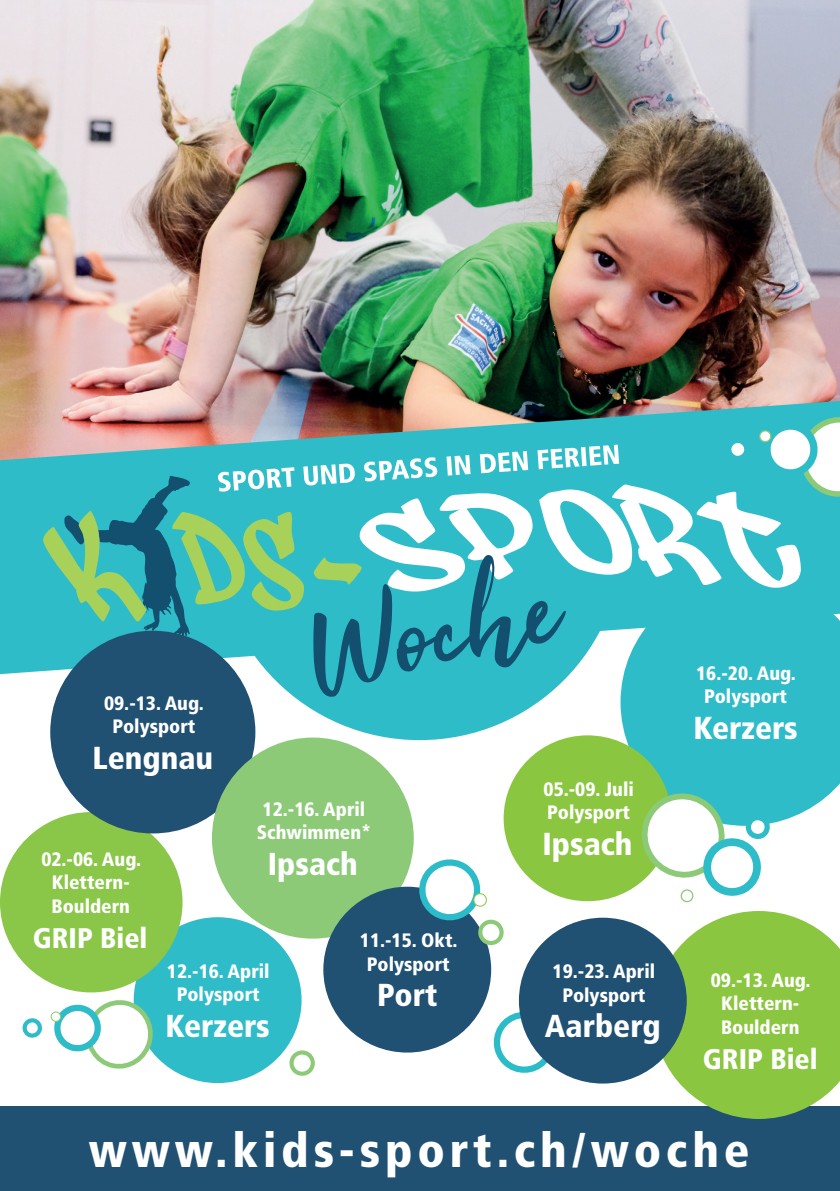
<style>
.page{position:relative;width:840px;height:1191px;background:#fff}
.page>*{position:absolute;margin:0;border:0;box-sizing:border-box;transform-origin:0 0}
.t1{font:900 condensed 48px "Frutiger";letter-spacing:.1em;color:#fff}
.t2{font:900 condensed 31.8px "Frutiger";color:#fff}
.t3{font:900 condensed 28.4px "Frutiger";color:#fff}
.t4{font:900 condensed 19.4px/23.2px "Frutiger";color:#fff;text-align:center}
</style>
<div class="page">
<div style="left:622px;top:697px;width:217px;height:129px;background:#2fbcc9"></div>
<div style="left:0;top:1106px;width:839px;height:85px;background:#205072"></div>
<img style="left:0;top:0;width:839px;height:401px">
<svg style="left:249px;top:697px;width:373px;height:43px"></svg>
<img style="left:0;top:401px;width:839px;height:273px">
<svg style="left:43px;top:410px;width:796px;height:287px;background:#5bbdc1"></svg>
<svg style="left:289px;top:1050px;width:26px;height:26px"></svg>
<div style="left:134px;top:917px;width:167px;height:166px;background:#2fbcc9;border-radius:50%"></div>
<div style="left:0;top:812px;width:182px;height:180px;background:#8ac648;border-radius:50%"></div>
<div style="left:50px;top:630px;width:205px;height:203px;background:#205072;border-radius:50%"></div>
<svg style="left:494px;top:1012px;width:67px;height:61px"></svg>
<svg style="left:653px;top:911px;width:186px;height:208px"></svg>
<div style="left:694px;top:1045px;width:131px;height:24px;background:#8bc640"></div>
<div style="left:689px;top:972px;width:141px;height:61px;background:#8bc640"></div>
<div style="left:518px;top:917px;width:168px;height:166px;background:#205072;border-radius:50%"></div>
<svg style="left:22px;top:994px;width:137px;height:75px"></svg>
<div style="left:51px;top:1011px;width:10px;height:10px;background:#fff;border-radius:4px"></div>
<div style="left:50px;top:1011px;width:11px;height:11px;border:1px solid #8cca78;border-radius:4px"></div>
<div style="left:503px;top:735px;width:168px;height:166px;background:#8bc640;border-radius:50%"></div>
<svg style="left:637px;top:790px;width:131px;height:113px"></svg>
<div style="left:212px;top:737px;width:201px;height:201px;background:#8cca78;border-radius:50%"></div>
<div style="left:323px;top:886px;width:168px;height:166px;background:#205072;border-radius:50%"></div>
<svg style="left:418px;top:859px;width:86px;height:90px"></svg>
<p class="t4" style="left:104px;top:691px;width:101px">09.-13. Aug.<br>Polysport</p>
<h2 class="t2" style="left:92px;top:738px;width:122px">Lengnau</h2>
<p class="t4" style="left:41px;top:847px;width:101px">02.-06. Aug.<br>Klettern-<br>Bouldern</p>
<p class="t4" style="left:256px;top:797px;width:116px">12.-16. April<br>Schwimmen*</p>
<h2 class="t2" style="left:268px;top:844px;width:91px">Ipsach</h2>
<h3 class="t3" style="left:33px;top:921px;width:116px">GRIP Biel</h3>
<p class="t4" style="left:167px;top:959px;width:104px">12.-16. April<br>Polysport</p>
<h2 class="t2" style="left:165px;top:1006px;width:106px">Kerzers</h2>
<p class="t4" style="left:360px;top:929px;width:99px">11.-15. Okt.<br>Polysport</p>
<h2 class="t2" style="left:377px;top:976px;width:62px">Port</h2>
<p class="t4" style="left:695px;top:661px;width:101px">16.-20. Aug.<br>Polysport</p>
<p class="t4" style="left:543px;top:777px;width:92px;text-align:left">05.-09. Juli<br>Polysport</p>
<h2 class="t2" style="left:542px;top:825px;width:91px">Ipsach</h2>
<p class="t4" style="left:552px;top:960px;width:104px">19.-23. April<br>Polysport</p>
<h2 class="t2" style="left:693px;top:709px;width:106px">Kerzers</h2>
<p class="t4" style="left:710px;top:968px;width:101px">09.-13. Aug.<br>Klettern-</p>
<h2 class="t2" style="left:544px;top:1007px;width:117px">Aarberg</h2>
<p class="t4" style="left:720px;top:1015px;width:80px">Bouldern</p>
<h3 class="t3" style="left:702px;top:1042px;width:116px">GRIP Biel</h3>
<h1 class="t1" style="left:89px;top:1121px;width:662px">www.kids-sport.ch/woche</h1>
</div>
